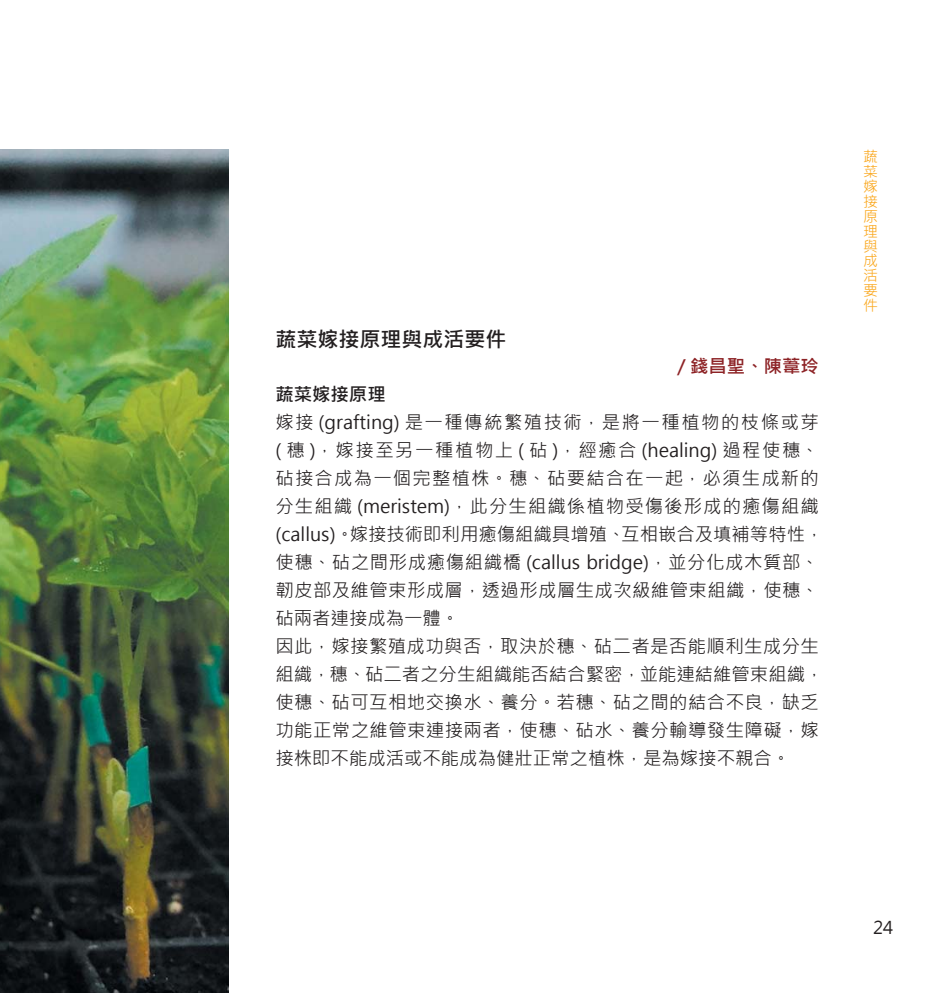
<style>
.page{position:relative;width:943px;height:993px;background:#fff}
.page>*{position:absolute;margin:0;border:0;box-sizing:border-box;transform-origin:0 0}
.t1{font:700 21px "Microsoft Jheng Hei";color:#231f20}
.t2{font:18.38px/28px "Microsoft Jheng Hei";letter-spacing:.02em;color:#231f20}
.t3{font:700 18.38px "Microsoft Jheng Hei";color:#8d2326}
.t4{font:700 18.38px "Microsoft Jheng Hei";color:#231f20}
.t5{font:17.5px "Microsoft Jheng Hei";color:#231f20}
.t6{font:14.88px/14.9px "Microsoft Jheng Hei";color:#faa61a;text-align:justify}
</style>
<div class="page">
<img style="left:0;top:150px;width:228px;height:842px">
<p class="t1" style="left:275px;top:324px;width:232px">蔬菜嫁接原理與成活要件</p>
<p class="t3" style="left:677px;top:353px;width:143px">/ 錢昌聖、陳葦玲</p>
<p class="t4" style="left:275px;top:381px;width:112px">蔬菜嫁接原理</p>
<p class="t2" style="left:275px;top:407px;width:549px">嫁接 (grafting) 是一種傳統繁殖技術，是將一種植物的枝條或芽( 穗 )，嫁接至另一種植物上 ( 砧 )，經癒合 (healing) 過程使穗、砧接合成為一個完整植株。穗、砧要結合在一起，必須生成新的分生組織 (meristem)，此分生組織係植物受傷後形成的癒傷組織(callus)。嫁接技術即利用癒傷組織具增殖、互相嵌合及填補等特性，使穗、砧之間形成癒傷組織橋 (callus bridge)，並分化成木質部、韌皮部及維管束形成層，透過形成層生成次級維管束組織，使穗、砧兩者連接成為一體。<br>因此，嫁接繁殖成功與否，取決於穗、砧二者是否能順利生成分生組織，穗、砧二者之分生組織能否結合緊密，並能連結維管束組織，使穗、砧可互相地交換水、養分。若穗、砧之間的結合不良，缺乏功能正常之維管束連接兩者，使穗、砧水、養分輸導發生障礙，嫁接株即不能成活或不能成為健壯正常之植株，是為嫁接不親合。</p>
<p class="t6" style="left:863px;top:149px;width:16px">蔬菜嫁接原理與成活要件</p>
<p class="t5" style="left:873px;top:914px;width:22px">24</p>
</div>
